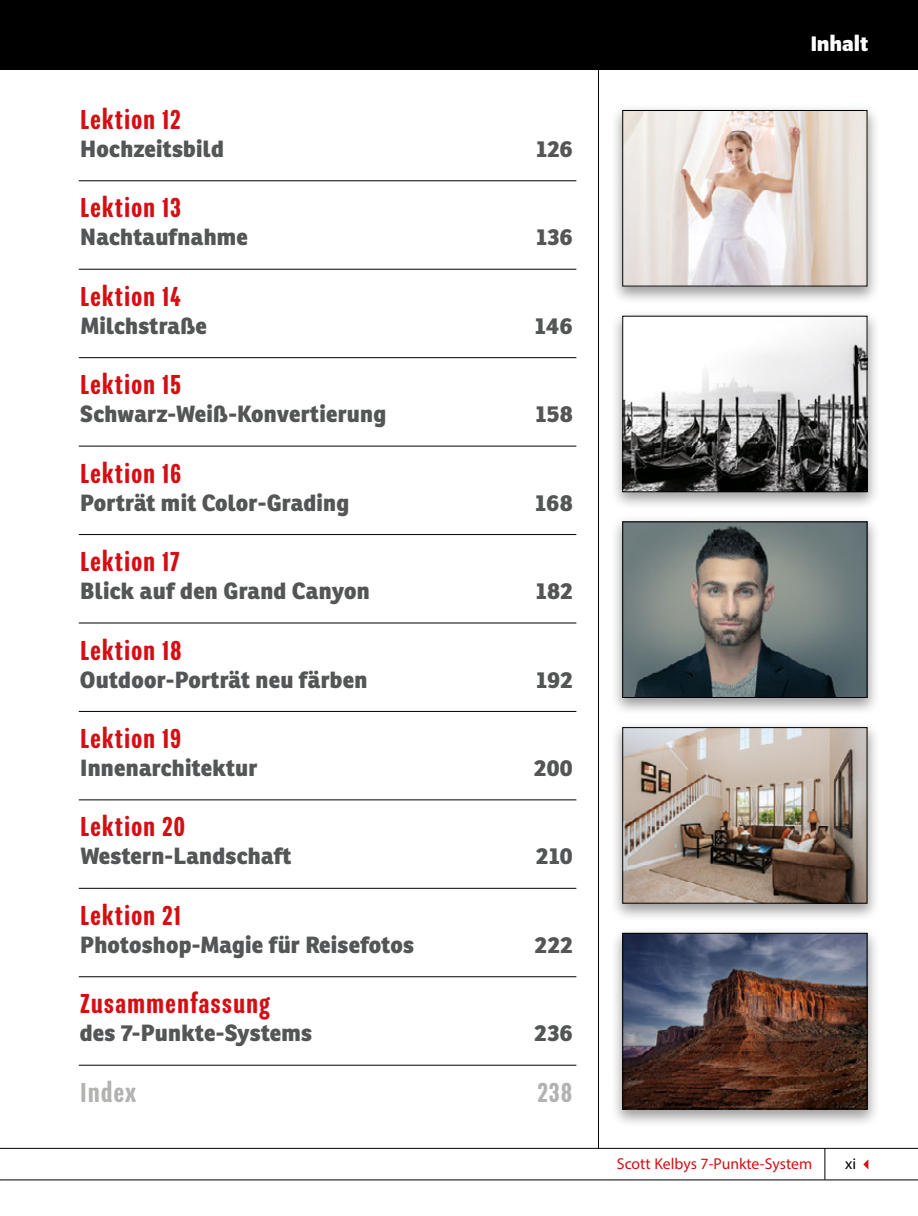
<style>
.page{position:relative;width:918px;height:1216px;background:#fff}
.page>*{position:absolute;margin:0;border:0;box-sizing:border-box;transform-origin:0 0}
.ToC_Lesson_Number{font:500 29.75px "Program Nar OT";letter-spacing:.05em;color:#d40f14}
.ToC_Lesson_Number-2{font:500 29.75px "Program Nar OT";letter-spacing:.05em;color:#b2b2b1}
.ToC_Lesson_Names{font:800 22.75px "Ronnia";letter-spacing:.01em;color:#535556}
.t1{font:700 22.75px "Program OT";color:#fff}
.t2{font:15.75px "Myriad Pro";color:#d40f14}
.t3{font:15.75px "Myriad Pro";color:#000}
</style>
<div class="page">
<hr style="left:0;top:1147px;width:918px;height:1px;background:#000">
<hr style="left:0;top:1179px;width:918px;height:1px;background:#000">
<hr style="left:824px;top:1148px;width:1px;height:31px;background:#000">
<svg style="left:863px;top:1159px;width:5px;height:10px"></svg>
<hr style="left:598px;top:54px;width:1px;height:1094px;background:#000">
<div style="left:610px;top:104px;width:270px;height:200px;background:#000;opacity:.4"></div>
<img style="left:624px;top:112px;width:241px;height:172px">
<div style="left:622px;top:110px;width:245px;height:176px;border:1px solid #000"></div>
<div style="left:610px;top:309px;width:270px;height:201px;background:#000;opacity:.4"></div>
<img style="left:624px;top:318px;width:241px;height:172px">
<div style="left:622px;top:316px;width:245px;height:176px;border:1px solid #000"></div>
<div style="left:610px;top:515px;width:270px;height:201px;background:#000;opacity:.4"></div>
<img style="left:624px;top:523px;width:241px;height:172px">
<div style="left:622px;top:521px;width:245px;height:176px;border:1px solid #000"></div>
<div style="left:610px;top:926px;width:270px;height:201px;background:#000;opacity:.4"></div>
<img style="left:624px;top:935px;width:241px;height:172px">
<div style="left:622px;top:933px;width:245px;height:176px;border:1px solid #000"></div>
<div style="left:610px;top:720px;width:270px;height:201px;background:#000;opacity:.4"></div>
<img style="left:624px;top:729px;width:241px;height:172px">
<div style="left:622px;top:727px;width:245px;height:176px;border:1px solid #000"></div>
<hr style="left:79px;top:180px;width:497px;height:1px;background:#000">
<hr style="left:79px;top:269px;width:497px;height:1px;background:#000">
<hr style="left:79px;top:357px;width:497px;height:1px;background:#000">
<hr style="left:79px;top:446px;width:497px;height:1px;background:#000">
<hr style="left:79px;top:534px;width:497px;height:1px;background:#000">
<hr style="left:79px;top:622px;width:497px;height:1px;background:#000">
<hr style="left:79px;top:711px;width:497px;height:1px;background:#000">
<hr style="left:79px;top:799px;width:497px;height:1px;background:#000">
<hr style="left:79px;top:888px;width:497px;height:1px;background:#000">
<hr style="left:79px;top:976px;width:497px;height:1px;background:#000">
<hr style="left:79px;top:1064px;width:497px;height:1px;background:#000">
<div style="left:0;top:0;width:918px;height:70px;background:#000"></div>
<p class="ToC_Lesson_Number" style="left:81px;top:103px;width:101px">Lektion 12</p>
<p class="ToC_Lesson_Names" style="left:80px;top:134px;width:145px">Hochzeitsbild</p>
<p class="ToC_Lesson_Names" style="left:536px;top:134px;width:38px">126</p>
<p class="ToC_Lesson_Number" style="left:81px;top:191px;width:102px">Lektion 13</p>
<p class="ToC_Lesson_Names" style="left:80px;top:222px;width:169px">Nachtaufnahme</p>
<p class="ToC_Lesson_Names" style="left:536px;top:222px;width:38px">136</p>
<p class="ToC_Lesson_Number" style="left:81px;top:280px;width:101px">Lektion 14</p>
<p class="ToC_Lesson_Names" style="left:81px;top:311px;width:128px">Milchstraße</p>
<p class="ToC_Lesson_Names" style="left:535px;top:311px;width:40px">146</p>
<p class="ToC_Lesson_Number" style="left:81px;top:368px;width:102px">Lektion 15</p>
<p class="ToC_Lesson_Names" style="left:80px;top:399px;width:307px">Schwarz-Weiß-Konvertierung</p>
<p class="ToC_Lesson_Names" style="left:535px;top:399px;width:39px">158</p>
<p class="ToC_Lesson_Number" style="left:81px;top:457px;width:102px">Lektion 16</p>
<p class="ToC_Lesson_Names" style="left:80px;top:488px;width:270px">Porträt mit Color-Grading</p>
<p class="ToC_Lesson_Names" style="left:535px;top:488px;width:39px">168</p>
<p class="ToC_Lesson_Number" style="left:81px;top:545px;width:100px">Lektion 17</p>
<p class="ToC_Lesson_Names" style="left:80px;top:576px;width:291px">Blick auf den Grand Canyon</p>
<p class="ToC_Lesson_Names" style="left:536px;top:576px;width:39px">182</p>
<p class="ToC_Lesson_Number" style="left:81px;top:633px;width:102px">Lektion 18</p>
<p class="ToC_Lesson_Names" style="left:80px;top:664px;width:289px">Outdoor-Porträt neu färben</p>
<p class="ToC_Lesson_Names" style="left:536px;top:664px;width:39px">192</p>
<p class="ToC_Lesson_Number" style="left:81px;top:722px;width:102px">Lektion 19</p>
<p class="ToC_Lesson_Names" style="left:80px;top:753px;width:179px">Innenarchitektur</p>
<p class="ToC_Lesson_Names" style="left:534px;top:753px;width:40px">200</p>
<p class="ToC_Lesson_Number" style="left:81px;top:810px;width:106px">Lektion 20</p>
<p class="ToC_Lesson_Names" style="left:80px;top:841px;width:213px">Western-Landschaft</p>
<p class="ToC_Lesson_Names" style="left:536px;top:841px;width:38px">210</p>
<p class="ToC_Lesson_Number" style="left:81px;top:899px;width:101px">Lektion 21</p>
<p class="ToC_Lesson_Names" style="left:80px;top:930px;width:335px">Photoshop-Magie für Reisefotos</p>
<p class="ToC_Lesson_Names" style="left:534px;top:930px;width:40px">222</p>
<p class="ToC_Lesson_Number" style="left:80px;top:987px;width:191px">Zusammenfassung</p>
<p class="ToC_Lesson_Names" style="left:80px;top:1018px;width:234px">des 7-Punkte-Systems</p>
<p class="ToC_Lesson_Names" style="left:534px;top:1018px;width:40px">236</p>
<p class="ToC_Lesson_Number-2" style="left:81px;top:1075px;width:57px">Index</p>
<p class="ToC_Lesson_Number-2" style="left:538px;top:1075px;width:36px">238</p>
<p class="t1" style="left:759px;top:31px;width:110px">Einführung</p>
<p class="t1" style="left:810px;top:31px;width:59px">Inhalt</p>
<p class="t2" style="left:617px;top:1154px;width:197px">Scott Kelbys 7-Punkte-System</p>
<p class="t3" style="left:845px;top:1154px;width:12px">xi</p>
</div>
